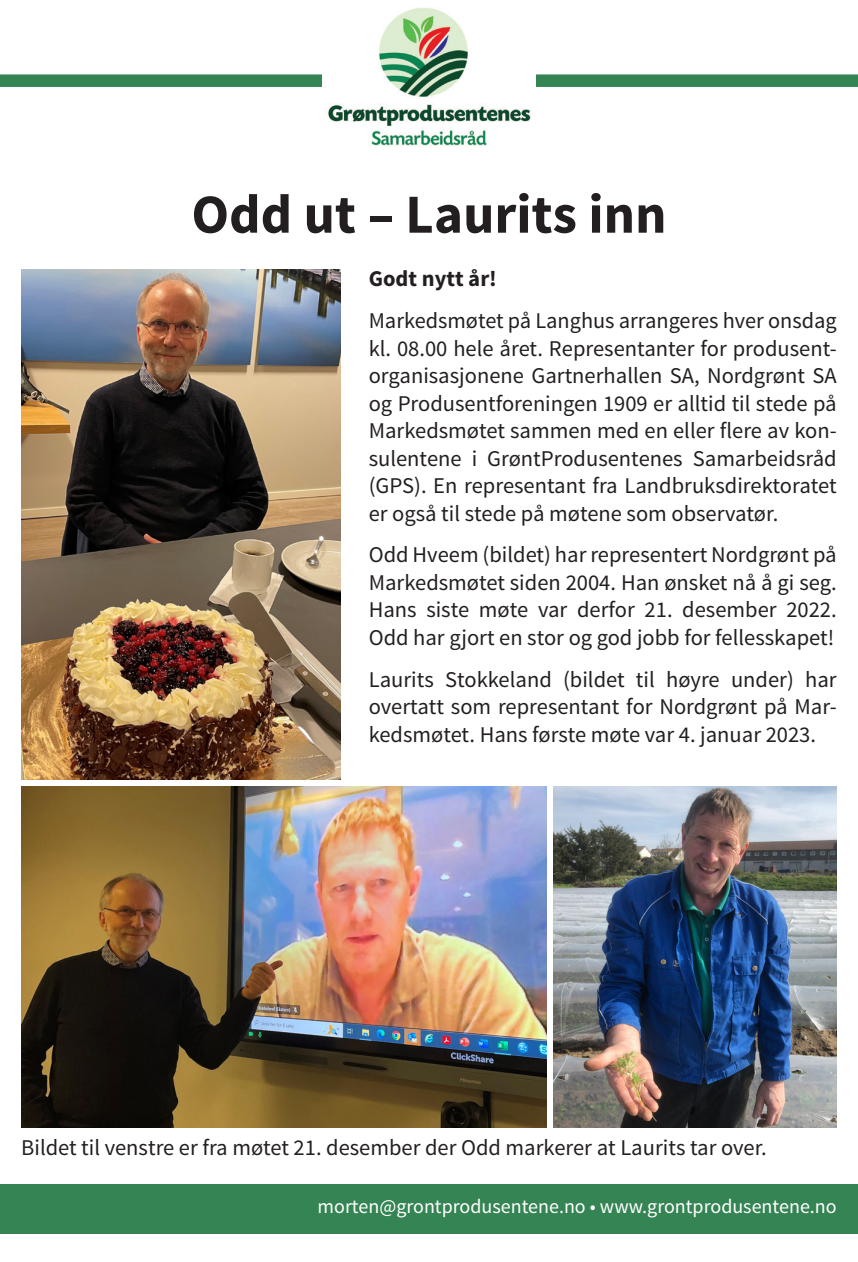
<style>
.page{position:relative;width:858px;height:1262px;background:#fff}
.page>*{position:absolute;margin:0;border:0;box-sizing:border-box;transform-origin:0 0}
.Brodtekst{font:700 55px "Source Sans Pro";color:#231f20}
.t1{font:22.5px/27.5px "Source Sans Pro";color:#231f20;text-align:justify}
.t2{font:700 22.5px "Source Sans Pro";color:#231f20}
.Footer_org_sider_neg{font:20px "Source Sans Pro";color:#fff}
</style>
<div class="page">
<div style="left:0;top:1183px;width:857px;height:50px;background:#358454"></div>
<div style="left:0;top:74px;width:857px;height:13px;background:#358454"></div>
<img style="left:322px;top:7px;width:213px;height:139px">
<img style="left:21px;top:787px;width:525px;height:340px">
<img style="left:553px;top:787px;width:283px;height:340px">
<img style="left:21px;top:269px;width:319px;height:511px">
<p class="Brodtekst" style="left:191px;top:179px;width:476px">Odd ut – Laurits inn</p>
<p class="t2" style="left:369px;top:264px;width:130px">Godt nytt år!</p>
<p class="t1" style="left:369px;top:307px;width:469px">Markedsmøtet på Langhus arrangeres hver onsdag kl. 08.00 hele året. Representanter for produsent&shy;organisasjonene Gartnerhallen SA, Nordgrønt SA og Produsentforeningen 1909 er alltid til stede på Markedsmøtet sammen med en eller flere av kon&shy;sulentene i GrøntProdusentenes Samarbeidsråd (GPS). En representant fra Landbruksdirektoratet er også til stede på møtene som observatør.</p>
<p class="t1" style="left:369px;top:541px;width:469px">Odd Hveem (bildet) har representert Nordgrønt på Markedsmøtet siden 2004. Han ønsket nå å gi seg.<br>Hans siste møte var derfor 21. desember 2022.<br>Odd har gjort en stor og god jobb for fellesskapet!</p>
<p class="t1" style="left:369px;top:665px;width:469px">Laurits Stokkeland (bildet til høyre under) har overtatt som representant for Nordgrønt på Mar&shy;kedsmøtet. Hans første møte var 4. januar 2023.</p>
<p class="t1" style="left:21px;top:1133px;width:747px">Bildet til venstre er fra møtet 21. desember der Odd markerer at Laurits tar over.</p>
<p class="Footer_org_sider_neg" style="left:317px;top:1194px;width:520px">morten@grontprodusentene.no • www.grontprodusentene.no</p>
</div>
